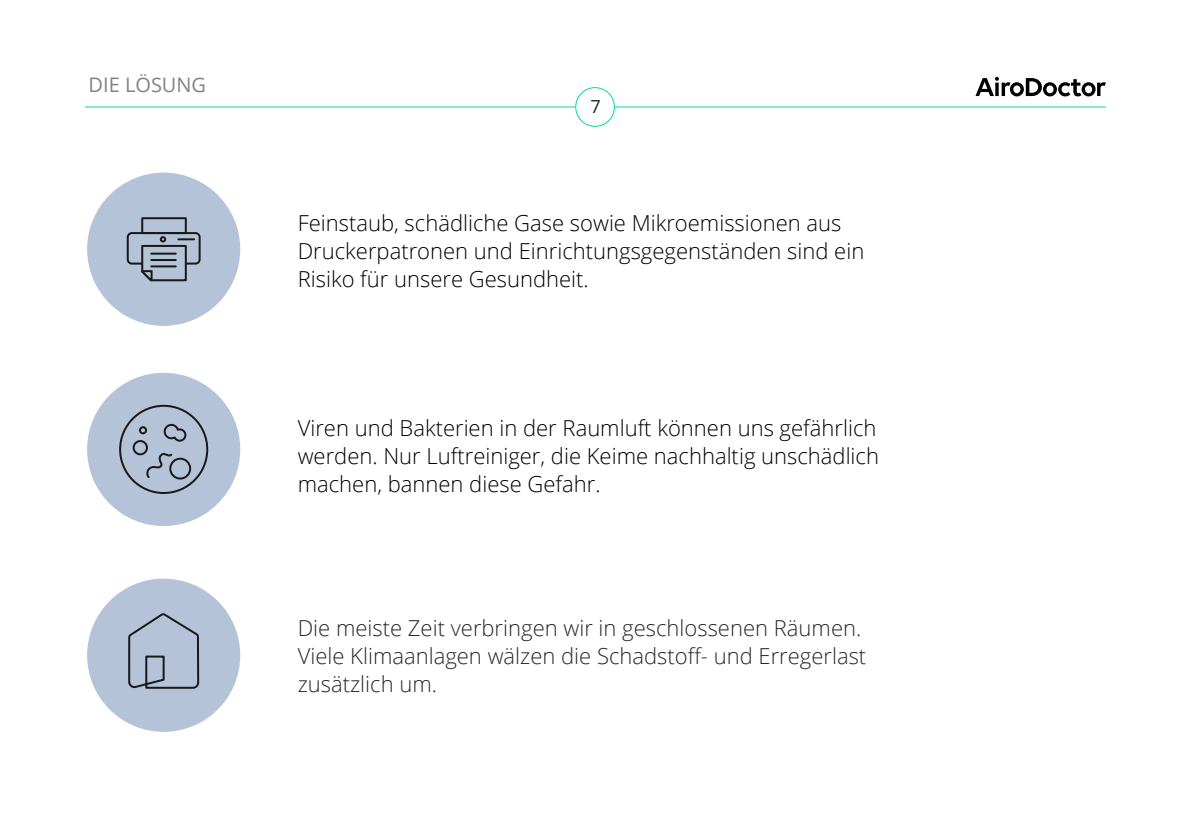
<style>
.page{position:relative;width:1191px;height:840px;background:#fff}
.page>*{position:absolute;margin:0;border:0;box-sizing:border-box;transform-origin:0 0}
.t1{font:300 22px/28px "Open Sans";color:#000}
.t2{font:300 22px/28px "Open Sans";color:#292829}
.t3{font:20px "Open Sans";color:#808285}
.t4{font:18px "Open Sans";color:#1c2630}
</style>
<div class="page">
<hr style="left:85px;top:106px;width:1021px;height:1px;background:#08da97">
<div style="left:576px;top:88px;width:38px;height:38px;background:#fff;border-radius:50%"></div>
<div style="left:575px;top:87px;width:40px;height:40px;border:1px solid #08da97;border-radius:50%"></div>
<svg style="left:975px;top:77px;width:131px;height:19px"></svg>
<div style="left:87px;top:372px;width:153px;height:153px;background:#b4c3d7;border-radius:50%"></div>
<div style="left:87px;top:578px;width:153px;height:153px;background:#b4c3d7;border-radius:50%"></div>
<div style="left:87px;top:172px;width:153px;height:153px;background:#b4c3d7;border-radius:50%"></div>
<div style="left:127px;top:232px;width:74px;height:32px;border:2px solid #191919;border-radius:4px"></div>
<svg style="left:139px;top:217px;width:55px;height:65px"></svg>
<div style="left:119px;top:404px;width:89px;height:89px;border:2px solid #191919;border-radius:50%"></div>
<svg style="left:163px;top:423px;width:22px;height:19px"></svg>
<div style="left:139px;top:426px;width:8px;height:8px;border:2px solid #191919;border-radius:50%"></div>
<div style="left:133px;top:440px;width:15px;height:15px;border:2px solid #191919;border-radius:50%"></div>
<div style="left:169px;top:457px;width:22px;height:22px;border:2px solid #191919;border-radius:50%"></div>
<svg style="left:144px;top:451px;width:30px;height:27px"></svg>
<svg style="left:127px;top:613px;width:73px;height:119px"></svg>
<p class="t3" style="left:89px;top:71px;width:119px">DIE LÖSUNG</p>
<p class="t4" style="left:590px;top:94px;width:12px">7</p>
<p class="t1" style="left:298px;top:208px;width:568px">Feinstaub, schädliche Gase sowie Mikroemissionen aus<br>Druckerpatronen und Einrichtungsgegenständen sind ein<br>Risiko für unsere Gesundheit.</p>
<p class="t1" style="left:298px;top:413px;width:583px;text-align:justify">Viren und Bakterien in der Raumluft können uns gefährlich werden. Nur Luftreiniger, die Keime nachhaltig unschädlich machen, bannen diese Gefahr.</p>
<p class="t2" style="left:298px;top:612px;width:570px">Die meiste Zeit verbringen wir in geschlossenen Räumen.<br>Viele Klimaanlagen wälzen die Schadstoff- und Erregerlast zusätzlich um.</p>
</div>
